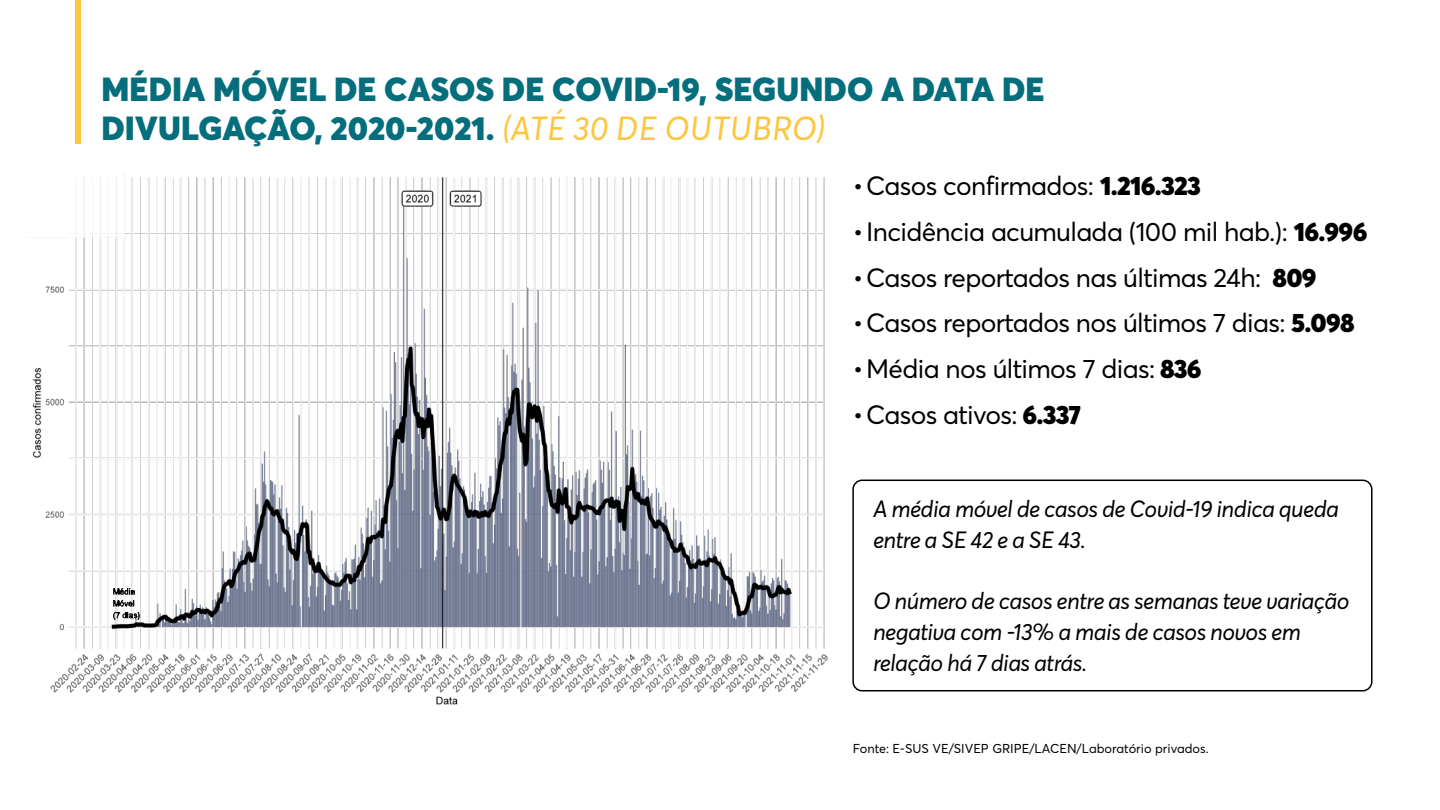
<style>
.page{position:relative;width:1440px;height:810px;background:#fff}
.page>*{position:absolute;margin:0;border:0;box-sizing:border-box;transform-origin:0 0}
.t1{font:900 33px/39px "Averta";letter-spacing:.005em;color:#056e7d}
.t2{font:26.25px "Averta";letter-spacing:-.025em;color:#000}
.t3{font:italic 23.25px/30.8px "Averta";letter-spacing:-.025em;color:#000}
.t4{font:12.75px "Averta";color:#000}
.s1{font-weight:400;font-style:italic;color:#fcc63f}
.s2{font-weight:900}
</style>
<div class="page">
<div style="left:75px;top:0;width:6px;height:144px;background:#fcc63f"></div>
<img style="left:32px;top:174px;width:796px;height:531px">
<div style="left:852px;top:480px;width:520px;height:211px;border:2px solid #000;border-radius:9px"></div>
<p class="t1" style="left:101px;top:70px;width:945px">MÉDIA MÓVEL DE CASOS DE COVID-19, SEGUNDO A DATA DE<br>DIVULGAÇÃO, 2020-2021. <span class="s1">(ATÉ 30 DE OUTUBRO)</span></p>
<p class="t2" style="left:853px;top:169px;width:350px">•Casos confirmados: <span class="s2">1.216.323</span></p>
<p class="t2" style="left:853px;top:215px;width:516px">•Incidência acumulada (100 mil hab.): <span class="s2">16.996</span></p>
<p class="t2" style="left:853px;top:261px;width:466px">•Casos reportados nas últimas 24h: <span class="s2">809</span></p>
<p class="t2" style="left:853px;top:307px;width:503px">•Casos reportados nos últimos 7 dias: <span class="s2">5.098</span></p>
<p class="t2" style="left:853px;top:352px;width:350px">•Média nos últimos 7 dias: <span class="s2">836</span></p>
<p class="t2" style="left:853px;top:398px;width:230px">•Casos ativos: <span class="s2">6.337</span></p>
<p class="t3" style="left:873px;top:494px;width:468px">A média móvel de casos de Covid-19 indica queda entre a SE 42 e a SE 43.</p>
<p class="t3" style="left:873px;top:587px;width:478px">O número de casos entre as semanas teve variação negativa com -13% a mais de casos novos em relação há 7 dias atrás.</p>
<p class="t4" style="left:853px;top:741px;width:357px">Fonte: E-SUS VE/SIVEP GRIPE/LACEN/Laboratório privados.</p>
</div>
